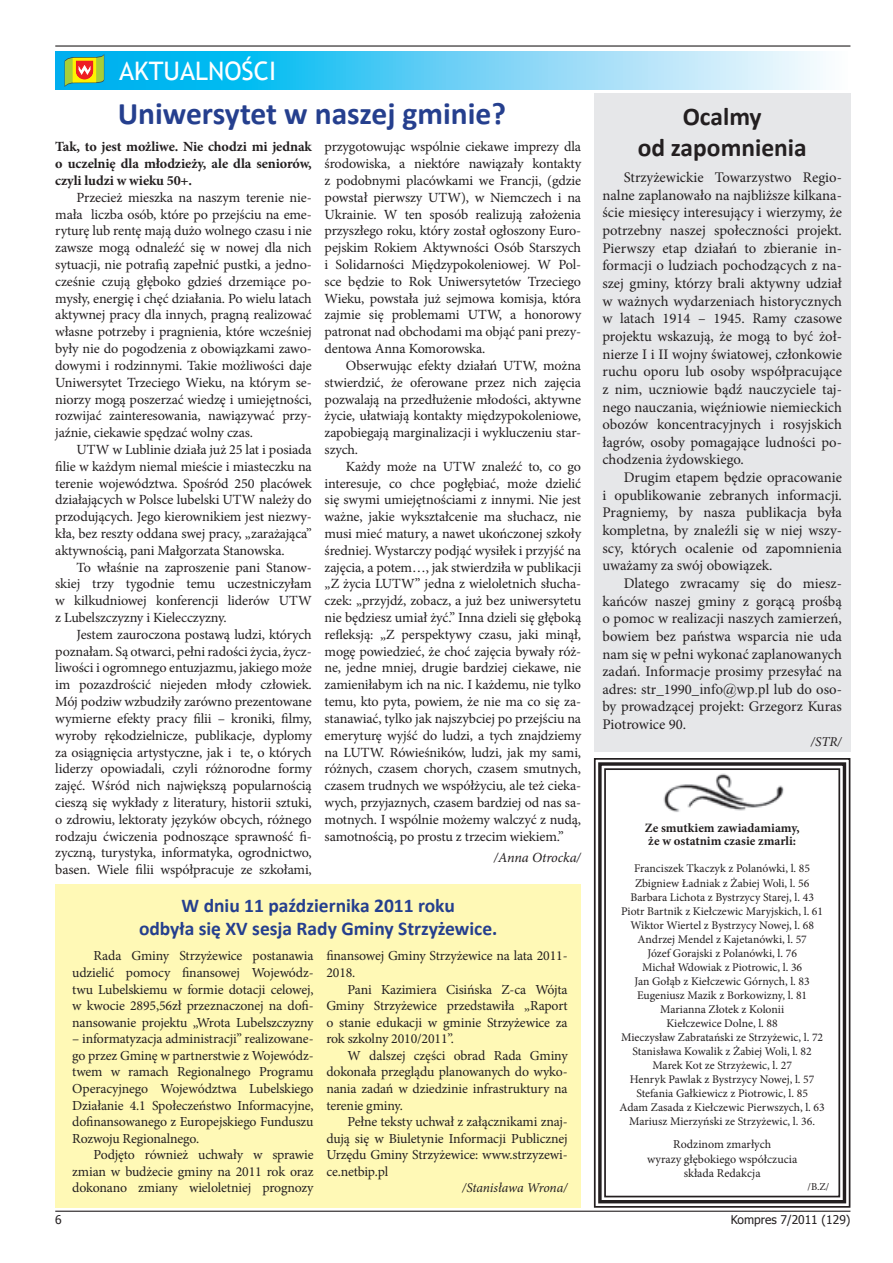
<style>
.page{position:relative;width:893px;height:1263px;background:#fff}
.page>*{position:absolute;margin:0;border:0;box-sizing:border-box;transform-origin:0 0}
.t1{font:700 31.5px "Calibri";color:#253f8e}
.t2{font:700 25.5px/30.6px "Calibri";color:#231f20;text-align:center}
.t3{font:25.5px "Trebuchet MS";color:#fff}
.t4{font:700 19.5px/23.4px "Calibri";color:#253f8e;text-align:center}
.t5{font:14.7px/17.7px "Minion Pro";color:#231f20;text-align:justify}
.t6{font:13.95px/16.8px "Minion Pro";letter-spacing:-.01em;color:#231f20;text-align:justify}
.t7{font:700 13.95px/16.8px "Minion Pro";letter-spacing:-.01em;color:#231f20;text-align:justify}
.t8{font:italic 13.95px "Minion Pro";letter-spacing:-.01em;color:#231f20}
.t9{font:13.8px/16.5px "Minion Pro";letter-spacing:-.01em;color:#231f20;text-align:justify}
.t10{font:italic 13.5px "Minion Pro";letter-spacing:-.01em;color:#231f20}
.t11{font:700 12.75px/13.5px "Minion Pro";color:#231f20}
.t12{font:12px/14.4px "Minion Pro";color:#231f20;text-align:center}
.t13{font:12px "Tahoma";color:#231f20}
.t14{font:11.7px/14.1px "Minion Pro";color:#231f20;text-align:center}
.t15{font:10.5px "Minion Pro";color:#231f20}
.s1{font-family:"Times New Roman"}
</style>
<div class="page">
<hr style="left:55px;top:1210px;width:795px;height:2px;background:#231f20">
<hr style="left:55px;top:45px;width:795px;height:2px;background:#231f20">
<svg style="left:55px;top:51px;width:768px;height:38px;background:#69d1f5"></svg>
<svg style="left:65px;top:53px;width:39px;height:34px"></svg>
<div style="left:594px;top:94px;width:256px;height:658px;background:#e6e7e9"></div>
<div style="left:55px;top:884px;width:526px;height:324px;background:#fff9b6"></div>
<svg style="left:593px;top:758px;width:258px;height:450px"></svg>
<div style="left:598px;top:762px;width:248px;height:441px;border:3px solid #231f20"></div>
<div style="left:604px;top:768px;width:236px;height:429px;border:2px solid #231f20"></div>
<img style="left:656px;top:771px;width:135px;height:46px">
<h2 class="t3" style="left:119px;top:56px;width:159px">AKTUALNOŚCI</h2>
<h1 class="t1" style="left:118px;top:93px;width:390px">Uniwersytet w naszej gminie?</h1>
<p class="t7" style="left:55px;top:138px;width:258px">Tak, to jest możliwe. Nie chodzi mi jednak o uczelnię dla młodzieży, ale dla seniorów, czyli ludzi w wieku 50+.</p>
<p class="t6" style="left:55px;top:189px;width:258px;text-indent:21px">Przecież mieszka na naszym terenie nie&shy;mała liczba osób, które po przejściu na eme&shy;ryturę lub rentę mają dużo wolnego czasu i nie zawsze mogą odnaleźć się w nowej dla nich sytuacji, nie potrafią zapełnić pustki, a jedno&shy;cześnie czują głęboko gdzieś drzemiące po&shy;mysły, energię i chęć działania. Po wielu latach aktywnej pracy dla innych, pragną realizować własne potrzeby i pragnienia, które wcześniej były nie do pogodzenia z obowiązkami zawo&shy;dowymi i rodzinnymi. Takie możliwości daje Uniwersytet Trzeciego Wieku, na którym se&shy;niorzy mogą poszerzać wiedzę i umiejętności, rozwijać zainteresowania, nawiązywać przy&shy;jaźnie, ciekawie spędzać wolny czas.</p>
<p class="t6" style="left:55px;top:441px;width:258px;text-indent:21px">UTW w Lublinie działa już 25 lat i posiada filie w każdym niemal mieście i miasteczku na terenie województwa. Spośród 250 placówek działających w Polsce lubelski UTW należy do przodujących. Jego kierownikiem jest niezwy&shy;kła, bez reszty oddana swej pracy, „zarażająca” aktywnością, pani Małgorzata Stanowska.</p>
<p class="t6" style="left:55px;top:559px;width:258px;text-indent:21px">To właśnie na zaproszenie pani Stanow&shy;skiej trzy tygodnie temu uczestniczyłam w kilkudniowej konferencji liderów UTW z Lubelszczyzny i Kielecczyzny.</p>
<p class="t6" style="left:55px;top:626px;width:258px;text-indent:21px">Jestem zauroczona postawą ludzi, których poznałam. Są otwarci, pełni radości życia, życz&shy;liwości i ogromnego entuzjazmu, jakiego może im pozazdrościć niejeden młody człowiek.<br>Mój podziw wzbudziły zarówno prezentowane wymierne efekty pracy filii – kroniki, filmy, wyroby rękodzielnicze, publikacje, dyplomy za osiągnięcia artystyczne, jak i te, o których liderzy opowiadali, czyli różnorodne formy zajęć. Wśród nich największą popularnością cieszą się wykłady z literatury, historii sztuki, o zdrowiu, lektoraty języków obcych, różnego rodzaju ćwiczenia podnoszące sprawność fi&shy;zyczną, turystyka, informatyka, ogrodnictwo, basen. Wiele filii współpracuje ze szkołami,</p>
<p class="t6" style="left:325px;top:139px;width:258px">przygotowując wspólnie ciekawe imprezy dla środowiska, a niektóre nawiązały kontakty z podobnymi placówkami we Francji, (gdzie powstał pierwszy UTW), w Niemczech i na Ukrainie. W ten sposób realizują założenia przyszłego roku, który został ogłoszony Euro&shy;pejskim Rokiem Aktywności Osób Starszych i Solidarności Międzypokoleniowej. W Pol&shy;sce będzie to Rok Uniwersytetów Trzeciego Wieku, powstała już sejmowa komisja, która zajmie się problemami UTW, a honorowy patronat nad obchodami ma objąć pani prezy&shy;dentowa Anna Komorowska.</p>
<p class="t6" style="left:325px;top:357px;width:258px;text-indent:21px">Obserwując efekty działań UTW, można stwierdzić, że oferowane przez nich zajęcia pozwalają na przedłużenie młodości, aktywne życie, ułatwiają kontakty międzypokoleniowe, zapobiegają marginalizacji i wykluczeniu star&shy;szych.</p>
<p class="t6" style="left:325px;top:458px;width:258px;text-indent:21px">Każdy może na UTW znaleźć to, co go interesuje, co chce pogłębiać, może dzielić się swymi umiejętnościami z innymi. Nie jest ważne, jakie wykształcenie ma słuchacz, nie musi mieć matury, a nawet ukończonej szkoły średniej. Wystarczy podjąć wysiłek i przyjść na zajęcia, a potem…, jak stwierdziła w publikacji „Z życia LUTW” jedna z wieloletnich słucha&shy;czek: „przyjdź, zobacz, a już bez uniwersytetu nie będziesz umiał żyć.” Inna dzieli się głęboką refleksją: „Z perspektywy czasu, jaki minął, mogę powiedzieć, że choć zajęcia bywały róż&shy;ne, jedne mniej, drugie bardziej ciekawe, nie zamieniłabym ich na nic. I każdemu, nie tylko temu, kto pyta, powiem, że nie ma co się za&shy;stanawiać, tylko jak najszybciej po przejściu na emeryturę wyjść do ludzi, a tych znajdziemy na LUTW. Rówieśników, ludzi, jak my sami, różnych, czasem chorych, czasem smutnych, czasem trudnych we współżyciu, ale też cieka&shy;wych, przyjaznych, czasem bardziej od nas sa&shy;motnych. I wspólnie możemy walczyć z nudą, samotnością, po prostu z trzecim wiekiem.”</p>
<p class="t8" style="left:494px;top:848px;width:89px">/Anna Otrocka/</p>
<h3 class="t4" style="left:139px;top:894px;width:360px">W dniu 11 października 2011 roku<br>odbyła się XV sesja Rady Gminy Strzyżewice.</h3>
<p class="t9" style="left:72px;top:948px;width:243px;text-indent:21px">Rada Gminy Strzyżewice postanawia udzielić pomocy finansowej Wojewódz&shy;twu Lubelskiemu w formie dotacji celowej, w kwocie 2895,56zł przeznaczonej na dofi&shy;nansowanie projektu „Wrota Lubelszczyzny</p>
<p class="t9" style="left:72px;top:1031px;width:243px">– informatyzacja administracji” realizowane&shy;go przez Gminę w partnerstwie z Wojewódz&shy;twem w ramach Regionalnego Programu Operacyjnego Województwa Lubelskiego Działanie 4.1 Społeczeństwo Informacyjne, dofinansowanego z Europejskiego Funduszu Rozwoju Regionalnego.</p>
<p class="t9" style="left:72px;top:1146px;width:243px;text-indent:21px">Podjęto również uchwały w sprawie zmian w budżecie gminy na 2011 rok oraz dokonano zmiany wieloletniej prognozy</p>
<p class="t9" style="left:326px;top:948px;width:243px">finansowej Gminy Strzyżewice na lata 2011-<br>2018.</p>
<p class="t9" style="left:326px;top:981px;width:243px;text-indent:21px">Pani Kazimiera Cisińska Z-ca Wójta Gminy Strzyżewice przedstawiła „Raport o stanie edukacji w gminie Strzyżewice za rok szkolny 2010/2011”.</p>
<p class="t9" style="left:326px;top:1047px;width:243px;text-indent:21px">W dalszej części obrad Rada Gminy dokonała przeglądu planowanych do wyko&shy;nania zadań w dziedzinie infrastruktury na terenie gminy.</p>
<p class="t9" style="left:326px;top:1113px;width:243px;text-indent:21px">Pełne teksty uchwał z załącznikami znaj&shy;dują się w Biuletynie Informacji Publicznej Urzędu Gminy Strzyżewice: www.strzyzewi&shy;ce.netbip.pl</p>
<p class="t10" style="left:462px;top:1178px;width:107px">/Stanisława Wrona/</p>
<h2 class="t2" style="left:638px;top:102px;width:171px">Ocalmy<br>od zapomnienia</h2>
<p class="t5" style="left:602px;top:169px;width:241px;text-indent:21px">Strzyżewickie Towarzystwo Regio&shy;nalne zaplanowało na najbliższe kilkana&shy;ście miesięcy interesujący i wierzymy, że potrzebny naszej społeczności projekt.<br>Pierwszy etap działań to zbieranie in&shy;formacji o ludziach pochodzących z na&shy;szej gminy, którzy brali aktywny udział w ważnych wydarzeniach historycznych w latach 1914 – 1945. Ramy czasowe projektu wskazują, że mogą to być żoł&shy;nierze I i II wojny światowej, członkowie ruchu oporu lub osoby współpracujące z nim, uczniowie bądź nauczyciele taj&shy;nego nauczania, więźniowie niemieckich obozów koncentracyjnych i rosyjskich łagrów, osoby pomagające ludności po&shy;chodzenia żydowskiego.</p>
<p class="t5" style="left:602px;top:469px;width:241px;text-indent:21px">Drugim etapem będzie opracowanie i opublikowanie zebranych informacji.<br>Pragniemy, by nasza publikacja była kompletna, by znaleźli się w niej wszy&shy;scy, których ocalenie od zapomnienia uważamy za swój obowiązek.</p>
<p class="t5" style="left:602px;top:574px;width:241px;text-indent:21px">Dlatego zwracamy się do miesz&shy;kańców naszej gminy z gorącą prośbą o pomoc w realizacji naszych zamierzeń, bowiem bez państwa wsparcia nie uda nam się w pełni wykonać zaplanowanych zadań. Informacje prosimy przesyłać na adres: str_1990_<span class="s1">info@wp.pl</span> lub do oso&shy;by prowadzącej projekt: Grzegorz Kuras Piotrowice 90.</p>
<p class="t10" style="left:811px;top:732px;width:32px">/STR/</p>
<p class="t11" style="left:645px;top:820px;width:156px">Ze smutkiem zawiadamiamy, że w ostatnim czasie zmarli:</p>
<p class="t14" style="left:620px;top:862px;width:207px">Franciszek Tkaczyk z Polanówki, l. 85<br>Zbigniew Ładniak z Żabiej Woli, l. 56<br>Barbara Lichota z Bystrzycy Starej, l. 43<br>Piotr Bartnik z Kiełczewic Maryjskich, l. 61<br>Wiktor Wiertel z Bystrzycy Nowej, l. 68<br>Andrzej Mendel z Kajetanówki, l. 57<br>Józef Gorajski z Polanówki, l. 76<br>Michał Wdowiak z Piotrowic, l. 36<br>Jan Gołąb z Kiełczewic Górnych, l. 83<br>Eugeniusz Mazik z Borkowizny, l. 81<br>Marianna Złotek z Kolonii<br>Kiełczewice Dolne, l. 88<br>Mieczysław Zabratański ze Strzyżewic, l. 72<br>Stanisława Kowalik z Żabiej Woli, l. 82<br>Marek Kot ze Strzyżewic, l. 27<br>Henryk Pawlak z Bystrzycy Nowej, l. 57<br>Stefania Gałkiewicz z Piotrowic, l. 85<br>Adam Zasada z Kiełczewic Pierwszych, l. 63<br>Mariusz Mierzyński ze Strzyżewic, l. 36.</p>
<p class="t12" style="left:647px;top:1137px;width:152px">Rodzinom zmarłych<br>wyrazy głębokiego współczucia składa Redakcja</p>
<p class="t15" style="left:807px;top:1179px;width:23px">/B.Z/</p>
<p class="t13" style="left:55px;top:1211px;width:8px">6</p>
<p class="t13" style="left:731px;top:1211px;width:121px">Kompres 7/2011 (129)</p>
</div>
